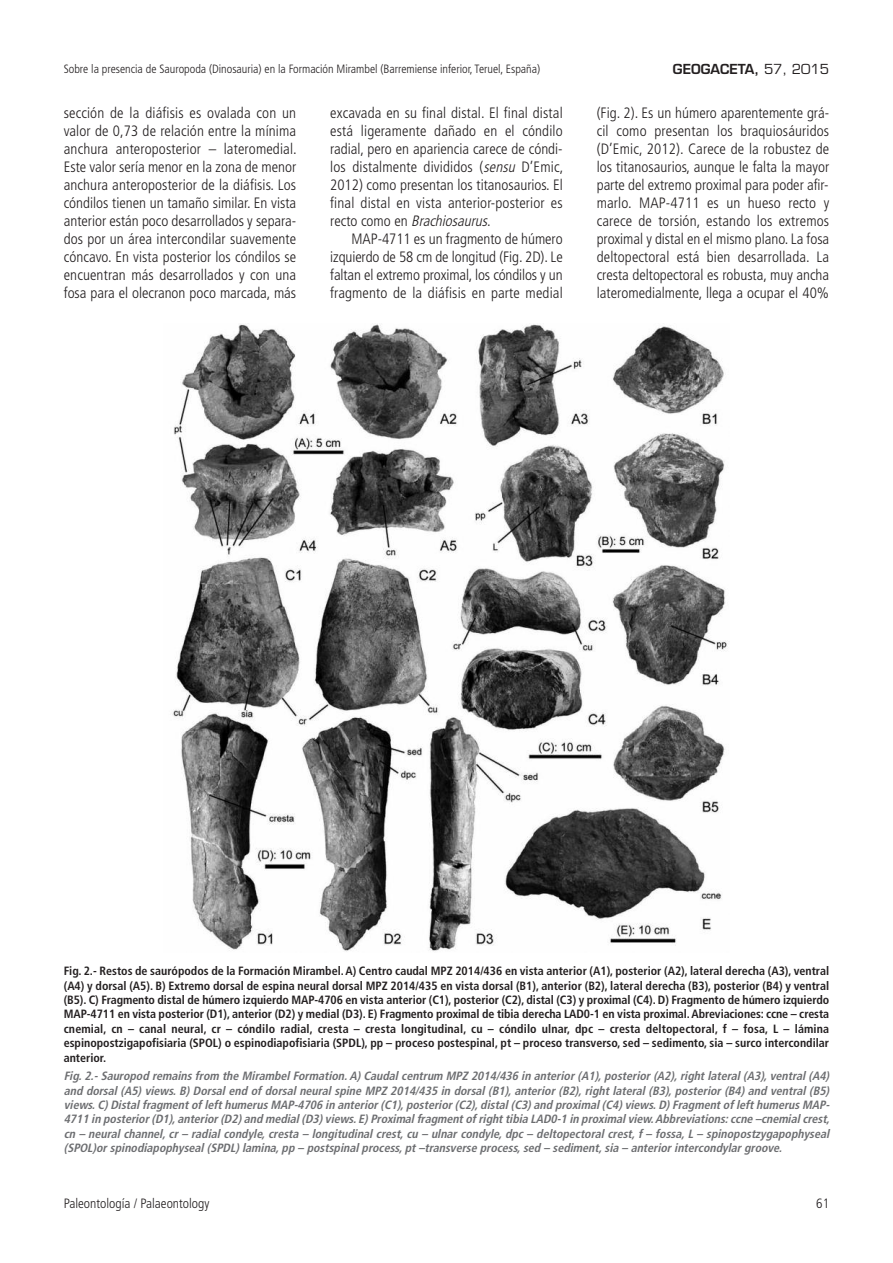
<style>
.page{position:relative;width:893px;height:1263px;background:#fff}
.page>*{position:absolute;margin:0;border:0;box-sizing:border-box;transform-origin:0 0}
.t1{font:300 condensed 15px/18px "Frutiger";color:#231f20;text-align:justify}
.t2{font:300 condensed 13.5px "Frutiger";color:#231f20}
.t3{font:600 13.5px "Eurostile";color:#231f20}
.t4{font:700 condensed 12px/14.4px "Frutiger";color:#231f20;text-align:justify}
.t5{font:italic 700 condensed 12px/14.4px "Frutiger";color:#6c6d70;text-align:justify}
.t6{font:300 condensed 12px "Frutiger";color:#231f20}
.s1{font-weight:400}
.s2{font-style:italic}
</style>
<div class="page">
<img style="left:172px;top:324px;width:555px;height:628px">
<p class="t6" style="left:64px;top:64px;width:478px">Sobre la presencia de Sauropoda (Dinosauria) en la Formación Mirambel (Barremiense inferior, Teruel, España)</p>
<p class="t3" style="left:673px;top:64px;width:158px">GEOGACETA, <span class="s1">57, 2015</span></p>
<p class="t1" style="left:64px;top:105px;width:234px">sección de la diáfisis es ovalada con un valor de 0,73 de relación entre la mínima anchura anteroposterior – lateromedial.<br>Este valor sería menor en la zona de menor anchura anteroposterior de la diáfisis. Los cóndilos tienen un tamaño similar. En vista anterior están poco desarrollados y separa&shy;dos por un área intercondilar suavemente cóncavo. En vista posterior los cóndilos se encuentran más desarrollados y con una fosa para el olecranon poco marcada, más</p>
<p class="t1" style="left:330px;top:105px;width:234px">excavada en su final distal. El final distal está ligeramente dañado en el cóndilo radial, pero en apariencia carece de cóndi&shy;los distalmente divididos (<span class="s2">sensu</span> D’Emic, 2012) como presentan los titanosaurios. El final distal en vista anterior-posterior es r e ct o c o m o e n <span class="s2">Brachiosaurus</span>.</p>
<p class="t1" style="left:330px;top:231px;width:234px;text-indent:21px">MAP-4711 es un fragmento de húmero izquierdo de 58 cm de longitud (Fig. 2D). Le faltan el extremo proximal, los cóndilos y un fragmento de la diáfisis en parte medial</p>
<p class="t1" style="left:597px;top:105px;width:234px">(Fig. 2). Es un húmero aparentemente grá&shy;cil como presentan los braquiosáuridos (D’Emic, 2012). Carece de la robustez de los titanosaurios, aunque le falta la mayor parte del extremo proximal para poder afir&shy;marlo. MAP-4711 es un hueso recto y carece de torsión, estando los extremos proximal y distal en el mismo plano. La fosa deltopectoral está bien desarrollada. La cresta deltopectoral es robusta, muy ancha lateromedialmente, llega a ocupar el 40%</p>
<p class="t4" style="left:64px;top:965px;width:767px">Fig. 2.- Restos de saurópodos de la Formación Mirambel.A) Centro caudal MPZ 2014/436 en vista anterior (A1), posterior (A2), lateral derecha (A3), ventral (A4) y dorsal (A5). B) Extremo dorsal de espina neural dorsal MPZ 2014/435 en vista dorsal (B1), anterior (B2), lateral derecha (B3), posterior (B4) y ventral (B5). C) Fragmento distal de húmero izquierdo MAP-4706 en vista anterior (C1), posterior (C2), distal (C3) y proximal (C4). D) Fragmento de húmero izquierdo MAP-4711 en vista posterior (D1), anterior (D2) y medial (D3). E) Fragmento proximal de tibia derecha LAD0-1 en vista proximal.Abreviaciones: ccne – cresta cnemial, cn – canal neural, cr – cóndilo radial, cresta – cresta longitudinal, cu – cóndilo ulnar, dpc – cresta deltopectoral, f – fosa, L – lámina espinopostzigapofisiaria (SPOL) o espinodiapofisiaria (SPDL), pp – proceso postespinal, pt – proceso transverso, sed – sedimento, sia – surco intercondilar anterior.</p>
<p class="t5" style="left:64px;top:1070px;width:770px">Fig. 2.- Sauropod remains from the Mirambel Formation. A) Caudal centrum MPZ 2014/436 in anterior (A1), posterior (A2), right lateral (A3), ventral (A4) and dorsal (A5) views. B) Dorsal end of dorsal neural spine MPZ 2014/435 in dorsal (B1), anterior (B2), right lateral (B3), posterior (B4) and ventral (B5) views. C) Distal fragment of left humerus MAP-4706 in anterior (C1), posterior (C2), distal (C3) and proximal (C4) views. D) Fragment of left humerus MAP-4711 in posterior (D1), anterior (D2) and medial (D3) views. E) Proximal fragment of right tibia LAD0-1 in proximal view.Abbreviations: ccne –cnemial crest, cn – neural channel, cr – radial condyle, cresta – longitudinal crest, cu – ulnar condyle, dpc – deltopectoral crest, f – fossa, L – spinopostzygapophyseal (SPOL)or spinodiapophyseal (SPDL) lamina, pp – postspinal process, pt –transverse process, sed – sediment, sia – anterior intercondylar groove.</p>
<p class="t2" style="left:64px;top:1198px;width:147px">Paleontología / Palaeontology</p>
<p class="t2" style="left:816px;top:1198px;width:14px">61</p>
</div>
